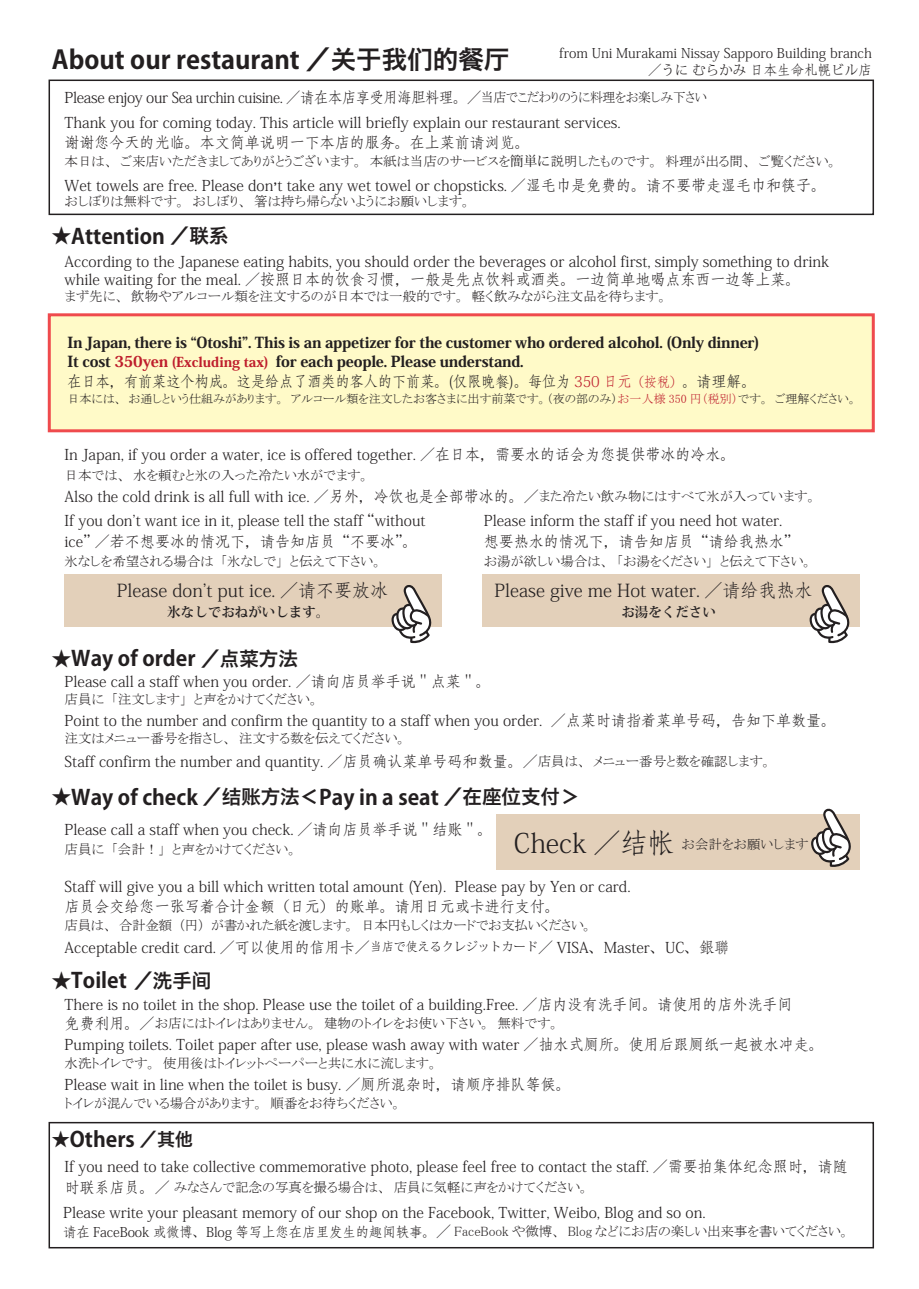
<style>
.page{position:relative;width:919px;height:1289px;background:#fff}
.page>*{position:absolute;margin:0;border:0;box-sizing:border-box;transform-origin:0 0}
.t1{font:700 25.5px "Koz Go Pro";color:#231f20}
.t2{font:700 21px "Koz Go Pro";color:#231f20}
.t3{font:18px "Adobe Fangsong Std";color:#231f20}
.t4{font:15px/21px "Adobe Fangsong Std";color:#231f20}
.t5{font:800 15px/19.5px "Koz Min Pro";letter-spacing:-.015em;color:#231f20}
.t6{font:15px "Adobe Fangsong Std";color:#231f20;scale:.94 1}
.t7{font:13.5px "MS P Mincho";color:#231f20}
.t8{font:13.5px "Adobe Fangsong Std";color:#231f20}
.t9{font:13.5px "MS P Mincho";letter-spacing:-.025em;color:#231f20}
.t10{font:700 13.5px "Koz Min Pro";color:#231f20}
.t11{font:12px "MS P Mincho";color:#231f20}
.s1{font-family:"Hiragino Sans GB W6";font-weight:400}
.s2{font-family:"MS P Mincho";font-size:13.5px}
.s3{font-family:"Koz Min Pro"}
.s4{font-family:"Hiragino Sans GB W6";font-weight:400;font-size:19.5px}
.s5{color:#be1d2c}
.s6{font-size:13.5px;color:#be1d2c}
.s7{font-family:"Adobe Fangsong Std";font-size:27px}
.s8{font-size:12px}
.s9{font-family:"Adobe Fangsong Std";font-size:15px}
.s10{font-family:"Hiragino Sans GB W6";font-weight:400;font-size:18px}
.s11{font-family:"Adobe Fangsong Std"}
</style>
<div class="page">
<div style="left:49px;top:1121px;width:825px;height:127px;border:2px solid #231f20"></div>
<div style="left:49px;top:80px;width:825px;height:135px;border:2px solid #231f20"></div>
<div style="left:48px;top:313px;width:826px;height:119px;background:#fffac8;border:3px solid #ef4a4d"></div>
<div style="left:496px;top:814px;width:363px;height:56px;background:#e3d0ba"></div>
<svg style="left:811px;top:808px;width:40px;height:59px"></svg>
<div style="left:64px;top:574px;width:377px;height:53px;background:#e3d0ba"></div>
<div style="left:482px;top:574px;width:377px;height:53px;background:#e3d0ba"></div>
<svg style="left:809px;top:585px;width:40px;height:59px"></svg>
<svg style="left:391px;top:585px;width:40px;height:59px"></svg>
<h1 class="t1" style="left:52px;top:43px;width:459px">About our restaurant <span class="s1">／关于我们的餐厅</span></h1>
<p class="t8" style="left:559px;top:45px;width:314px">from Uni Murakami Nissay Sapporo Building branch</p>
<p class="t8" style="left:648px;top:61px;width:225px">／うに むらかみ 日本生命札幌ビル店</p>
<p class="t4" style="left:65px;top:85px;width:643px;line-height:25.5px">Please enjoy our Sea urchin cuisine. ／请在本店享受用海胆料理。／<span class="s2">当店でこだわりのうに料理をお楽しみ下さい<br></span>Thank you for coming today. This article will briefly explain our restaurant services.</p>
<p class="t4" style="left:65px;top:132px;width:466px">谢谢您今天的光临。本文简单说明一下本店的服务。在上菜前请浏览。</p>
<p class="t7" style="left:65px;top:154px;width:774px">本日は、ご来店いただきましてありがとうございます。本紙は当店のサービスを<span class="s3">簡単に</span>説明したものです。料理が出る間、ご覧ください。</p>
<p class="t4" style="left:65px;top:175px;width:763px">Wet towels are free. Please don t take any wet towel or chopsticks. ／湿毛巾是免费的。请不要带走湿毛巾和筷子。</p>
<p class="t7" style="left:65px;top:194px;width:408px">おしぼりは無料です。おしぼり、箸は持ち帰らないようにお願いします。</p>
<p class="t4" style="left:273px;top:179px;width:16px">’</p>
<h2 class="t2" style="left:52px;top:223px;width:178px"><span class="s4">★</span>Attention <span class="s4">／联系</span></h2>
<p class="t4" style="left:65px;top:253px;width:765px;line-height:18px">According to the Japanese eating habits, you should order the beverages or alcohol first, simply something to drink while waiting for the meal. ／按照日本的饮食习惯，一般是先点饮料或酒类。一边简单地喝点东西一边等上菜。</p>
<p class="t7" style="left:65px;top:290px;width:604px">まず先に、飲物やアルコール類を注文するのが日本では一般的です。軽く飲みながら注文品を待ちます。</p>
<p class="t5" style="left:68px;top:331px;width:693px">In Japan, there is “Otoshi”. This is an appetizer for the customer who ordered alcohol. (Only dinner)<br>It cost <span class="s5">350yen</span> <span class="s6">(Excluding tax)</span> for each people. Please understand.</p>
<p class="t6" style="left:68px;top:372px;width:734px">在日本，有前菜这个构成。这是给点了酒类的客人的下前菜。(仅限晚餐)。每位为 <span class="s5">350 日元</span><span class="s6">（按税）</span>。请理解。</p>
<p class="t11" style="left:68px;top:393px;width:790px">日本には、お通しという仕組みがあります。アルコール類を注文したお客さまに出す前菜です。（夜の部のみ）<span class="s5">お一人様 350 円（税別）</span>です。ご理解ください。</p>
<p class="t4" style="left:65px;top:444px;width:672px">In Japan, if you order a water, ice is offered together. ／在日本，需要水的话会为您提供带冰的冷水。</p>
<p class="t7" style="left:65px;top:468px;width:306px">日本では、水を頼むと氷の入った冷たい水がでます。</p>
<p class="t4" style="left:65px;top:509px;width:362px">If you don't want ice in it, please tell the staff “without ice”／若不想要冰的情况下，请告知店员“不要冰”。</p>
<p class="t7" style="left:65px;top:554px;width:319px">氷なしを希望される場合は「氷なしで」と伝えて下さい。</p>
<p class="t10" style="left:167px;top:602px;width:163px">氷なしでおねがいします。</p>
<p class="t4" style="left:65px;top:486px;width:753px">Also the cold drink is all full with ice. ／另外，冷饮也是全部带冰的。／<span class="s2">また冷たい飲み物にはすべて氷が入っています。</span></p>
<p class="t4" style="left:484px;top:509px;width:316px">Please inform the staff if you need hot water.想要热水的情况下，请告知店员“请给我热水”</p>
<p class="t7" style="left:484px;top:554px;width:330px">お湯が欲しい場合は、「お湯をください」と伝えて下さい。</p>
<p class="t10" style="left:621px;top:602px;width:96px">お湯をください</p>
<p class="t3" style="left:494px;top:579px;width:319px">Please give me Hot water. ／请给我热水</p>
<p class="t3" style="left:117px;top:579px;width:273px">Please don't put ice. ／请不要放冰</p>
<h2 class="t2" style="left:52px;top:645px;width:248px"><span class="s4">★</span>Way of order <span class="s4">／点菜方法</span></h2>
<p class="t4" style="left:65px;top:671px;width:427px">Please call a staff when you order. ／请向店员举手说＂点菜＂。</p>
<p class="t7" style="left:65px;top:692px;width:256px">店員に「注文します」と声をかけてください。</p>
<p class="t4" style="left:65px;top:710px;width:773px">Point to the number and confirm the quantity to a staff when you order. ／点菜时请指着菜单号码，告知下单数量。</p>
<p class="t7" style="left:65px;top:731px;width:343px">注文はメニュー番号を指さし、注文する数を伝えてください。</p>
<p class="t4" style="left:65px;top:751px;width:708px">Staff confirm the number and quantity. ／店员确认菜单号码和数量。／<span class="s2">店員は、メニュー番号と数を確認します。</span></p>
<h2 class="t2" style="left:52px;top:783px;width:529px"><span class="s4">★</span>Way of check <span class="s4">／结账方法＜</span>Pay in a seat <span class="s4">／在座位支付＞</span></h2>
<p class="t4" style="left:65px;top:818px;width:429px">Please call a staff when you check. ／请向店员举手说＂结账＂。</p>
<p class="t7" style="left:65px;top:842px;width:234px">店員に「会計！」と声をかけてください。</p>
<p class="t7" style="left:513px;top:837px;width:296px"><span class="s7">Check ／结帐</span>お会計をお願いします</p>
<p class="t4" style="left:65px;top:877px;width:567px;line-height:19.5px">Staff will give you a bill which written total amount (Yen). Please pay by Yen or card.店员会交给您一张写着合计金额（日元）的账单。请用日元或卡进行支付。</p>
<p class="t9" style="left:65px;top:918px;width:529px">店員は、合計金額（円）が書かれた紙を渡します。日本円もしくはカードでお支払いください。</p>
<p class="t4" style="left:65px;top:936px;width:666px">Acceptable credit card. ／可以使用的信用卡／<span class="s8">当店で使えるクレジットカード</span>／ VISA、Master、UC、銀聯</p>
<h2 class="t2" style="left:52px;top:967px;width:161px"><span class="s4">★</span>Toilet <span class="s4">／洗手间</span></h2>
<p class="t4" style="left:65px;top:993px;width:729px">There is no toilet in the shop. Please use the toilet of a building.Free. ／店内没有洗手间。请使用的店外洗手间</p>
<p class="t7" style="left:65px;top:1016px;width:496px"><span class="s9">免费利用。／</span>お店にはトイレはありません。建物のトイレをお使い下さい。無料です。</p>
<p class="t4" style="left:65px;top:1034px;width:760px">Pumping toilets. Toilet paper after use, please wash away with water ／抽水式厕所。使用后跟厕纸一起被水冲走。</p>
<p class="t7" style="left:65px;top:1056px;width:375px">水洗トイレです。使用後はトイレットペーパーと共に水に流します。</p>
<p class="t4" style="left:65px;top:1073px;width:507px">Please wait in line when the toilet is busy. ／厕所混杂时，请顺序排队等候。</p>
<p class="t7" style="left:65px;top:1095px;width:339px">トイレが混んでいる場合があります。順番をお待ちください。</p>
<h2 class="t2" style="left:52px;top:1126px;width:143px"><span class="s10">★</span>Others <span class="s10">／其他</span></h2>
<p class="t4" style="left:65px;top:1155px;width:784px">If you need to take collective commemorative photo, please feel free to contact the staff. ／需要拍集体纪念照时，请随</p>
<p class="t7" style="left:65px;top:1180px;width:526px"><span class="s9">时联系店员。／</span> みなさんで記念の写真を撮る場合は、店員に気軽に声をかけてください。</p>
<p class="t4" style="left:63px;top:1201px;width:644px">Please write your pleasant memory of our shop on the Facebook, Twitter, Weibo, Blog and so on.</p>
<p class="t7" style="left:63px;top:1224px;width:788px"><span class="s11">请在 FaceBook 或微博、Blog 等写上您在店里发生的趣闻轶事。</span><span class="s9">／</span> FaceBook や微博、 Blog などにお店の楽しい出来事を書いてください。</p>
</div>
